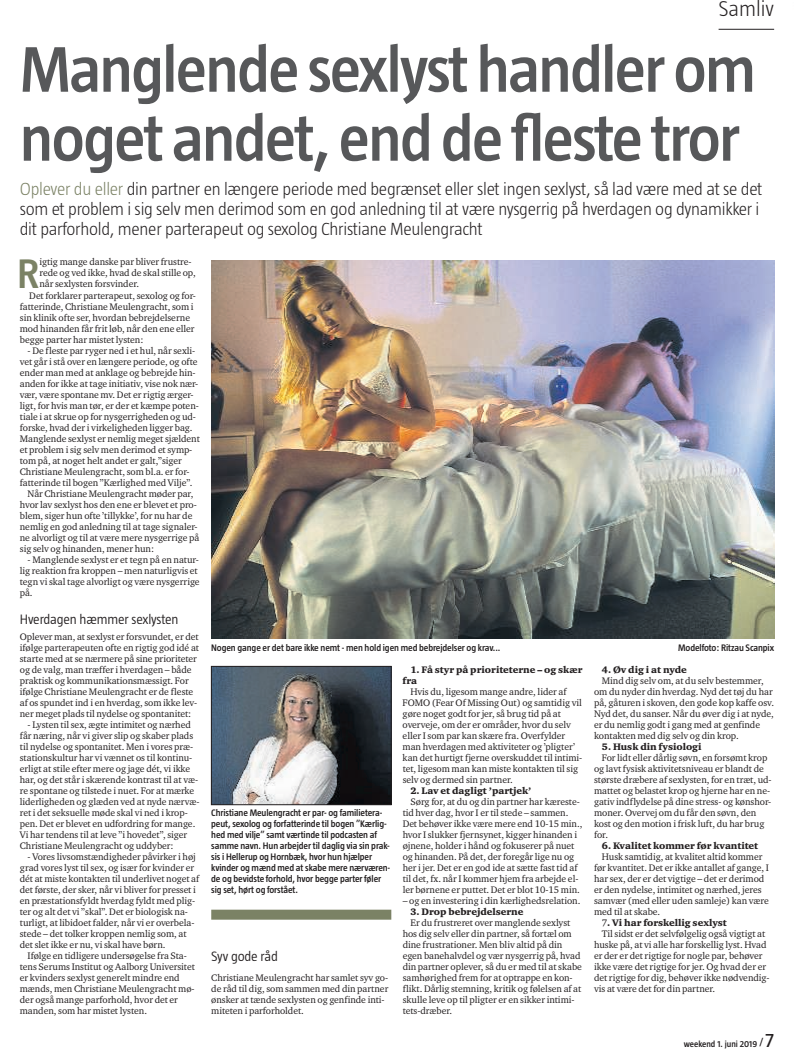
<style>
.page{position:relative;width:794px;height:1049px;background:#fff}
.page>*{position:absolute;margin:0;border:0;box-sizing:border-box;transform-origin:0 0}
.t1{font:600 66px/69px "Taz";letter-spacing:-.025em;color:#57585a}
.t2{font:600 42.3px "Taz";color:#7b8265}
.t3{font:300 22px "Taz";color:#231f20}
.t4{font:20px "Taz";color:#231f20}
.t5{font:300 18px/20px "Taz";letter-spacing:-.015em;color:#231f20}
.t6{font:300 14px "Taz";letter-spacing:-.01em;color:#231f20}
.t7{font:9.7px/11px "Charter ITC Std";letter-spacing:-.005em;color:#231f20}
.t8{font:600 9.7px/11px "Taz";letter-spacing:-.01em;color:#231f20}
.t9{font:900 9.7px/11px "Charter ITC Std";letter-spacing:-.005em;color:#231f20}
.t10{font:600 9px "Taz";color:#231f20}
.s1{color:#7b8265}
.s2{font-weight:400}
</style>
<div class="page">
<img style="left:211px;top:260px;width:563px;height:379px">
<hr style="left:718px;top:29px;width:56px;height:1px;background:#231f20">
<img style="left:213px;top:668px;width:176px;height:135px">
<div style="left:211px;top:666px;width:180px;height:139px;border:1px solid #231f20"></div>
<div style="left:211px;top:910px;width:180px;height:10px;background:#7b8265"></div>
<h3 class="t3" style="left:718px;top:-4px;width:57px">Samliv</h3>
<h1 class="t1" style="left:20px;top:34px;width:737px">Manglende sexlyst handler om noget andet, end de leste tror</h1>
<p class="t5" style="left:20px;top:179px;width:744px"><span class="s1">Oplever du eller</span> din partner en længere periode med begrænset eller slet ingen sexlyst, så lad være med at se det som et problem i sig selv men derimod som en god anledning til at være nysgerrig på hverdagen og dynamikker i dit parforhold, mener parterapeut og sexolog Christiane Meulengracht</p>
<h2 class="t2" style="left:17px;top:249px;width:24px">R</h2>
<p class="t7" style="left:39px;top:257px;width:154px">igtig mange danske par bliver frustre-</p>
<p class="t7" style="left:39px;top:268px;width:158px">rede og ved ikke, hvad de skal stille op,</p>
<p class="t7" style="left:39px;top:279px;width:101px">når sexlysten forsvinder.</p>
<p class="t7" style="left:29px;top:290px;width:168px">Det forklarer parterapeut, sexolog og for-</p>
<p class="t7" style="left:20px;top:301px;width:175px">fatterinde, Christiane Meulengracht, som i</p>
<p class="t7" style="left:20px;top:312px;width:172px">sin klinik ofte ser, hvordan bebrejdelserne</p>
<p class="t7" style="left:20px;top:323px;width:176px">mod hinanden får frit løb, når den ene eller</p>
<p class="t7" style="left:20px;top:334px;width:125px">begge parter har mistet lysten:</p>
<p class="t7" style="left:28px;top:345px;width:169px">- De fleste par ryger ned i et hul, når sexli-</p>
<p class="t7" style="left:20px;top:356px;width:179px">vet går i stå over en længere periode, og ofte</p>
<p class="t7" style="left:20px;top:367px;width:177px">ender man med at anklage og bebrejde hin-</p>
<p class="t7" style="left:20px;top:378px;width:180px">anden for ikke at tage initiativ, vise nok nær-</p>
<p class="t7" style="left:20px;top:389px;width:175px">vær, være spontane mv. Det er rigtig ærger-</p>
<p class="t7" style="left:20px;top:400px;width:180px">ligt, for hvis man tør, er der et kæmpe poten-</p>
<p class="t7" style="left:20px;top:411px;width:178px">tiale i at skrue op for nysgerrigheden og ud-</p>
<p class="t7" style="left:20px;top:422px;width:174px">forske, hvad der i virkeligheden ligger bag.</p>
<p class="t7" style="left:20px;top:433px;width:181px">Manglende sexlyst er nemlig meget sjældent</p>
<p class="t7" style="left:20px;top:444px;width:174px">et problem i sig selv men derimod et symp-</p>
<p class="t7" style="left:20px;top:455px;width:164px">tom på, at noget helt andet er galt,”siger</p>
<p class="t7" style="left:20px;top:466px;width:171px">Christiane Meulengracht, som bl.a. er for-</p>
<p class="t7" style="left:20px;top:477px;width:174px">fatterinde til bogen ”Kærlighed med Vilje”.</p>
<p class="t7" style="left:28px;top:488px;width:167px">Når Christiane Meulengracht møder par,</p>
<p class="t7" style="left:20px;top:499px;width:178px">hvor lav sexlyst hos den ene er blevet et pro-</p>
<p class="t7" style="left:20px;top:510px;width:174px">blem, siger hun ofte ’tillykke’, for nu har de</p>
<p class="t7" style="left:20px;top:521px;width:179px">nemlig en god anledning til at tage signaler-</p>
<p class="t7" style="left:20px;top:532px;width:181px">ne alvorligt og til at være mere nysgerrige på</p>
<p class="t7" style="left:20px;top:543px;width:136px">sig selv og hinanden, mener hun:</p>
<p class="t7" style="left:20px;top:554px;width:181px;text-indent:8px">- Manglende sexlyst er et tegn på en natur&shy;lig reaktion fra kroppen – men naturligvis et tegn vi skal tage alvorligt og være nysgerrige på.</p>
<h3 class="t6" style="left:20px;top:611px;width:160px">Hverdagen hæmmer sexlysten</h3>
<p class="t7" style="left:20px;top:631px;width:181px">Oplever man, at sexlyst er forsvundet, er det ifølge parterapeuten ofte en rigtig god idé at starte med at se nærmere på sine prioriteter og de valg, man træffer i hverdagen – både praktisk og kommunikationsmæssigt. For ifølge Christiane Meulengracht er de fleste af os spundet ind i en hverdag, som ikke lev&shy;ner meget plads til nydelse og spontanitet:</p>
<p class="t7" style="left:20px;top:719px;width:181px;text-indent:8px">- Lysten til sex, ægte intimitet og nærhed får næring, når vi giver slip og skaber plads til nydelse og spontanitet. Men i vores præ&shy;stationskultur har vi vænnet os til kontinu&shy;erligt at stile efter mere og jage dét, vi ikke har, og det står i skærende kontrast til at væ&shy;re spontane og tilstede i nuet. For at mærke liderligheden og glæden ved at nyde nærvæ&shy;ret i det seksuelle møde skal vi ned i krop&shy;pen. Det er blevet en udfordring for mange.<br>Vi har tendens til at leve ”i hovedet”, siger Christiane Meulengracht og uddyber:</p>
<p class="t7" style="left:20px;top:851px;width:181px;text-indent:8px">- Vores livsomstændigheder påvirker i høj grad vores lyst til sex, og især for kvinder er dét at miste kontakten til underlivet noget af det første, der sker, når vi bliver for presset i en præstationsfyldt hverdag fyldt med plig&shy;ter og alt det vi ”skal”. Det er biologisk na&shy;turligt, at libidoet falder, når vi er overbela&shy;stede – det tolker kroppen nemlig som, at det slet ikke er nu, vi skal have børn.</p>
<p class="t7" style="left:20px;top:950px;width:177px;text-indent:8px">Ifølge en tidligere undersøgelse fra Sta&shy;tens Serums Institut og Aalborg Universitet er kvinders sexlyst generelt mindre end mænds, men Christiane Meulengracht mø&shy;der også mange parforhold, hvor det er manden, som har mistet lysten.</p>
<h3 class="t6" style="left:211px;top:948px;width:68px">Syv gode råd</h3>
<p class="t8" style="left:211px;top:642px;width:291px">Nogen gange er det bare ikke nemt - men hold igen med bebrejdelser og krav...</p>
<p class="t8" style="left:678px;top:642px;width:97px">Modelfoto: Ritzau Scanpix</p>
<p class="t9" style="left:403px;top:664px;width:181px;text-indent:8px">1. Få styr på prioriteterne – og skær fra</p>
<p class="t7" style="left:403px;top:686px;width:181px;text-indent:8px">Hvis du, ligesom mange andre, lider af FOMO (Fear Of Missing Out) og samtidig vil gøre noget godt for jer, så brug tid på at overveje, om der er områder, hvor du selv eller I som par kan skære fra. Overfylder man hverdagen med aktiviteter og ’pligter’ kan det hurtigt fjerne overskuddet til intimi&shy;tet, ligesom man kan miste kontakten til sig selv og dermed sin partner.</p>
<p class="t9" style="left:410px;top:785px;width:123px">2. Lav et dagligt ’partjek’</p>
<p class="t7" style="left:403px;top:796px;width:181px;text-indent:8px">Sørg for, at du og din partner har kæreste&shy;tid hver dag, hvor I er til stede – sammen.<br>Det behøver ikke være mere end 10-15 min., hvor I slukker fjernsynet, kigger hinanden i øjnene, holder i hånd og fokuserer på nuet og hinanden. På det, der foregår lige nu og her i jer. Det er en god ide at sætte fast tid af til det, fx. når I kommer hjem fra arbejde el&shy;ler børnene er puttet. Det er blot 10-15 min.</p>
<p class="t7" style="left:403px;top:895px;width:179px">– og en investering i din kærlighedsrelation.</p>
<p class="t9" style="left:410px;top:906px;width:115px">3. Drop bebrejdelserne</p>
<p class="t7" style="left:403px;top:917px;width:181px;text-indent:8px">Er du frustreret over manglende sexlyst hos dig selv eller din partner, så fortæl om dine frustrationer. Men bliv altid på din egen banehalvdel og vær nysgerrig på, hvad din partner oplever, så du er med til at skabe samhørighed frem for at optrappe en kon&shy;flikt. Dårlig stemning, kritik og følelsen af at skulle leve op til pligter er en sikker intimi&shy;tets-dræber.</p>
<p class="t9" style="left:602px;top:664px;width:87px">4. Øv dig i at nyde</p>
<p class="t7" style="left:594px;top:675px;width:181px;text-indent:8px">Mind dig selv om, at du selv bestemmer, om du nyder din hverdag. Nyd det tøj du har på, gåturen i skoven, den gode kop kaffe osv.<br>Nyd det, du sanser. Når du øver dig i at nyde, er du nemlig godt i gang med at genfinde kontakten med dig selv og din krop.</p>
<p class="t9" style="left:602px;top:741px;width:101px">5. Husk din fysiologi</p>
<p class="t7" style="left:594px;top:752px;width:179px;text-indent:8px">For lidt eller dårlig søvn, en forsømt krop og lavt fysisk aktivitetsniveau er blandt de største dræbere af sexlysten, for en træt, ud&shy;mattet og belastet krop og hjerne har en ne&shy;gativ indflydelse på dine stress- og kønshor&shy;moner. Overvej om du får den søvn, den kost og den motion i frisk luft, du har brug for.</p>
<p class="t9" style="left:602px;top:840px;width:158px">6. Kvalitet kommer før kvantitet</p>
<p class="t7" style="left:594px;top:851px;width:176px;text-indent:8px">Husk samtidig, at kvalitet altid kommer før kvantitet. Det er ikke antallet af gange, I har sex, der er det vigtige – det er derimod er den nydelse, intimitet og nærhed, jeres samvær (med eller uden samleje) kan være med til at skabe.</p>
<p class="t9" style="left:602px;top:917px;width:127px"><span class="s2">7</span>. Vi har forskellig sexlyst</p>
<p class="t7" style="left:602px;top:928px;width:165px">Til sidst er det selvfølgelig også vigtigt at</p>
<p class="t7" style="left:594px;top:939px;width:174px">huske på, at vi alle har forskellig lyst. Hvad</p>
<p class="t7" style="left:594px;top:950px;width:170px">er der er det rigtige for nogle par, behøver</p>
<p class="t7" style="left:594px;top:961px;width:173px">ikke være det rigtige for jer. Og hvad der er</p>
<p class="t7" style="left:594px;top:972px;width:177px">det rigtige for dig, behøver ikke nødvendig-</p>
<p class="t7" style="left:594px;top:983px;width:123px">vis at være det for din partner.</p>
<p class="t8" style="left:211px;top:807px;width:180px">Christiane Meulengracht er par- og familietera&shy;peut, sexolog og forfatterinde til bogen ”Kærlig&shy;hed med vilje” samt værtinde til podcasten af samme navn. Hun arbejder til daglig via sin prak&shy;sis i Hellerup og Hornbæk, hvor hun hjælper kvinder og mænd med at skabe mere nærværen&shy;de og bevidste forhold, hvor begge parter føler sig set, hørt og forstået.</p>
<p class="t7" style="left:211px;top:972px;width:179px">Christiane Meulengracht har samlet syv go&shy;de råd til dig, som sammen med din partner ønsker at tænde sexlysten og genfinde inti&shy;miteten i parforholdet.</p>
<p class="t10" style="left:684px;top:1038px;width:81px">weekend 1. juni 2019 /</p>
<h3 class="t4" style="left:765px;top:1028px;width:10px">7</h3>
</div>
